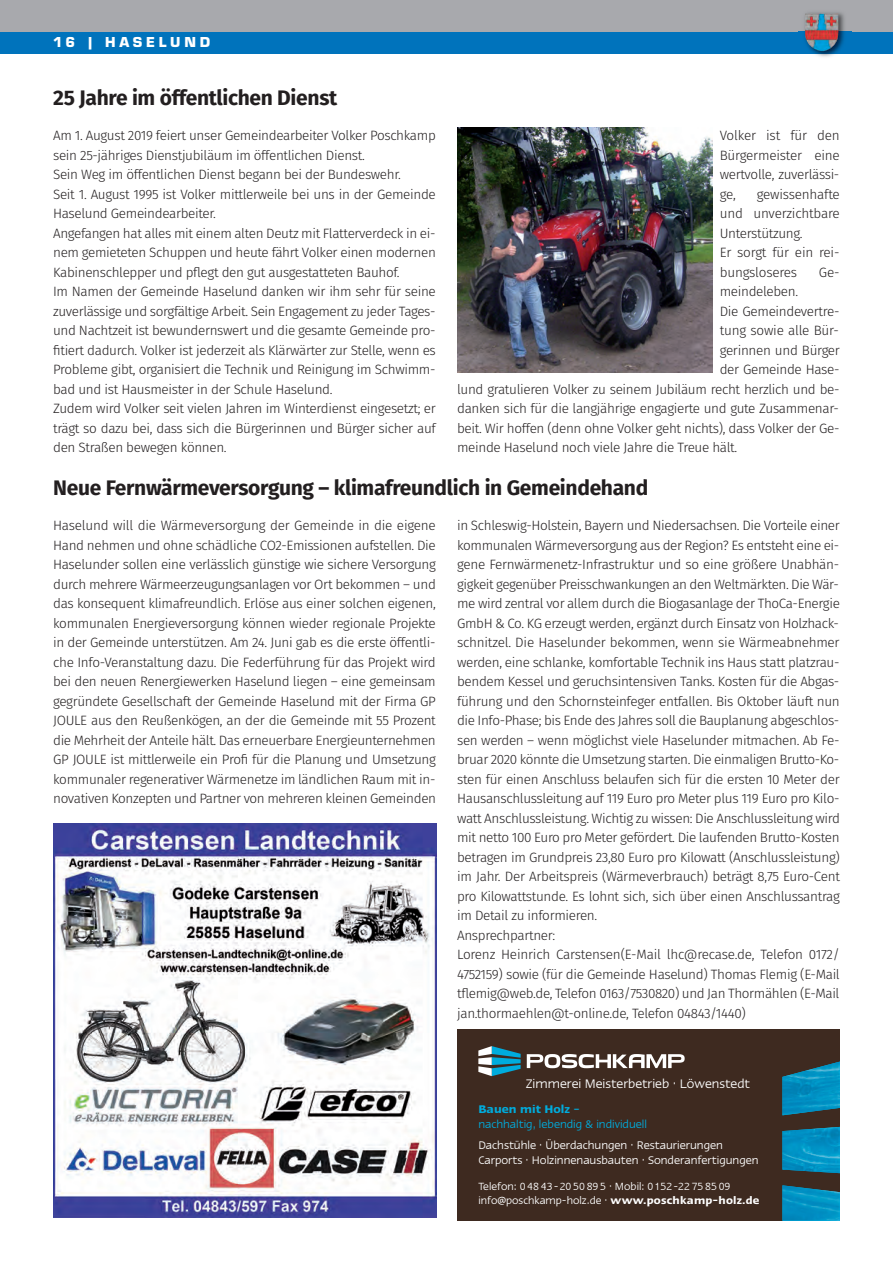
<style>
.page{position:relative;width:893px;height:1263px;background:#fff}
.page>*{position:absolute;margin:0;border:0;box-sizing:border-box;transform-origin:0 0}
.t1{font:700 21px "Fira Sans";letter-spacing:-.015em;color:#231f20}
.t2{font:15px "Eurostile T Blac";letter-spacing:.25em;color:#fff}
.t3{font:14.25px "Linotype Ergo";color:#fff}
.t4{font:300 13.5px/19.5px "Fira Sans";letter-spacing:-.025em;color:#231f20}
.t5{font:12.75px/15px "Linotype Ergo";color:#fff}
.t6{font:12.75px "Linotype Ergo";color:#00acdd}
.t7{font:600 12.75px "Linotype Ergo";color:#00acdd}
.t8{font:12px/14.2px "Linotype Ergo";color:#fff}
.s1{font-weight:600}
</style>
<div class="page">
<hr style="left:892px;top:0;width:1px;height:1263px;background:#f2f5fa">
<div style="left:0;top:0;width:893px;height:43px;background:#a8a9ad"></div>
<div style="left:0;top:32px;width:893px;height:21px;background:#0073bc"></div>
<img style="left:799px;top:12px;width:52px;height:45px">
<img style="left:805px;top:13px;width:33px;height:38px">
<img style="left:53px;top:824px;width:383px;height:393px">
<img style="left:457px;top:128px;width:255px;height:245px">
<div style="left:457px;top:1029px;width:383px;height:191px;background:#3e2a20"></div>
<svg style="left:478px;top:1046px;width:43px;height:30px"></svg>
<svg style="left:527px;top:1054px;width:158px;height:14px"></svg>
<img style="left:782px;top:1127px;width:58px;height:46px">
<img style="left:782px;top:1185px;width:58px;height:35px">
<img style="left:782px;top:1061px;width:58px;height:54px">
<p class="t2" style="left:53px;top:33px;width:158px">16 | HASELUND</p>
<h1 class="t1" style="left:53px;top:80px;width:286px">25 Jahre im öffentlichen Dienst</h1>
<p class="t4" style="left:53px;top:126px;width:384px">Am 1. August 2019 feiert unser Gemeindearbeiter Volker Poschkamp sein 25-jähriges Dienstjubiläum im öffentlichen Dienst.<br>Sein Weg im öffentlichen Dienst begann bei der Bundeswehr.<br>Seit 1. August 1995 ist Volker mittlerweile bei uns in der Gemeinde Haselund Gemeindearbeiter.<br>Angefangen hat alles mit einem alten Deutz mit Flatterverdeck in ei&shy;nem gemieteten Schuppen und heute fährt Volker einen modernen Kabinenschlepper und pflegt den gut ausgestatteten Bauhof.<br>Im Namen der Gemeinde Haselund danken wir ihm sehr für seine zuverlässige und sorgfältige Arbeit. Sein Engagement zu jeder Tages&shy;und Nachtzeit ist bewundernswert und die gesamte Gemeinde pro&shy;fitiert dadurch. Volker ist jederzeit als Klärwärter zur Stelle, wenn es Probleme gibt, organisiert die Technik und Reinigung im Schwimm&shy;bad und ist Hausmeister in der Schule Haselund.<br>Zudem wird Volker seit vielen Jahren im Winterdienst eingesetzt; er trägt so dazu bei, dass sich die Bürgerinnen und Bürger sicher auf den Straßen bewegen können.</p>
<p class="t4" style="left:720px;top:126px;width:122px;text-align:justify">Volker ist für den Bürgermeister eine wertvolle, zuverlässi&shy;ge,</p>
<p class="t4" style="left:720px;top:184px;width:122px;text-indent:37px">gewissenhafte und unverzichtbare<br>Unterstützung.<br>Er sorgt für ein rei&shy;bungsloseres</p>
<p class="t4" style="left:819px;top:262px;width:22px">Ge-</p>
<p class="t4" style="left:720px;top:282px;width:80px">meindeleben.</p>
<p class="t4" style="left:720px;top:301px;width:121px">Die Gemeindevertre-</p>
<p class="t4" style="left:720px;top:321px;width:121px">tung sowie alle Bür-</p>
<p class="t4" style="left:720px;top:340px;width:122px">gerinnen und Bürger</p>
<p class="t4" style="left:720px;top:359px;width:121px">der Gemeinde Hase-</p>
<p class="t4" style="left:457px;top:379px;width:384px">lund gratulieren Volker zu seinem Jubiläum recht herzlich und be-</p>
<p class="t4" style="left:457px;top:398px;width:383px">danken sich für die langjährige engagierte und gute Zusammenar-</p>
<p class="t4" style="left:457px;top:418px;width:384px">beit. Wir hoffen (denn ohne Volker geht nichts), dass Volker der Ge-</p>
<p class="t4" style="left:457px;top:437px;width:282px">meinde Haselund noch viele Jahre die Treue hält.</p>
<h1 class="t1" style="left:53px;top:470px;width:597px">Neue Fernwärmeversorgung – klimafreundlich in Gemeindehand</h1>
<p class="t4" style="left:53px;top:516px;width:384px;text-align:justify">Haselund will die Wärmeversorgung der Gemeinde in die eigene Hand nehmen und ohne schädliche CO2-Emissionen aufstellen. Die Haselunder sollen eine verlässlich günstige wie sichere Versorgung durch mehrere Wärmeerzeugungsanlagen vor Ort bekommen – und das konsequent klimafreundlich. Erlöse aus einer solchen eigenen, kommunalen Energieversorgung können wieder regionale Projekte in der Gemeinde unterstützen. Am 24. Juni gab es die erste öffentli&shy;che Info-Veranstaltung dazu. Die Federführung für das Projekt wird bei den neuen Renergiewerken Haselund liegen – eine gemeinsam gegründete Gesellschaft der Gemeinde Haselund mit der Firma GP JOULE aus den Reußenkögen, an der die Gemeinde mit 55 Prozent die Mehrheit der Anteile hält. Das erneuerbare Energieunternehmen GP JOULE ist mittlerweile ein Profi für die Planung und Umsetzung kommunaler regenerativer Wärmenetze im ländlichen Raum mit in&shy;novativen Konzepten und Partner von mehreren kleinen Gemeinden</p>
<p class="t4" style="left:457px;top:516px;width:384px">in Schleswig-Holstein, Bayern und Niedersachsen. Die Vorteile einer kommunalen Wärmeversorgung aus der Region? Es entsteht eine ei&shy;gene Fernwärmenetz-Infrastruktur und so eine größere Unabhän&shy;gigkeit gegenüber Preisschwankungen an den Weltmärkten. Die Wär&shy;me wird zentral vor allem durch die Biogasanlage der ThoCa-Energie GmbH &amp; Co. KG erzeugt werden, ergänzt durch Einsatz von Holzhack&shy;schnitzel. Die Haselunder bekommen, wenn sie Wärmeabnehmer werden, eine schlanke, komfortable Technik ins Haus statt platzrau&shy;bendem Kessel und geruchsintensiven Tanks. Kosten für die Abgas&shy;führung und den Schornsteinfeger entfallen. Bis Oktober läuft nun die Info-Phase; bis Ende des Jahres soll die Bauplanung abgeschlos&shy;sen werden – wenn möglichst viele Haselunder mitmachen. Ab Fe&shy;bruar 2020 könnte die Umsetzung starten. Die einmaligen Brutto-Ko&shy;sten für einen Anschluss belaufen sich für die ersten 10 Meter der Hausanschlussleitung auf 119 Euro pro Meter plus 119 Euro pro Kilo&shy;watt Anschlussleistung. Wichtig zu wissen: Die Anschlussleitung wird mit netto 100 Euro pro Meter gefördert. Die laufenden Brutto-Kosten betragen im Grundpreis 23,80 Euro pro Kilowatt (Anschlussleistung) im Jahr. Der Arbeitspreis (Wärmeverbrauch) beträgt 8,75 Euro-Cent pro Kilowattstunde. Es lohnt sich, sich über einen Anschlussantrag im Detail zu informieren.<br>Ansprechpartner:<br>Lorenz Heinrich Carstensen(E-Mail lhc@recase.de, Telefon 0172/ 4752159) sowie (für die Gemeinde Haselund) Thomas Flemig (E-Mail tflemig@web.de, Telefon 0163/7530820) und Jan Thormählen (E-Mail jan.thormaehlen@t-online.de, Telefon 04843/1440)</p>
<p class="t3" style="left:526px;top:1079px;width:226px">Zimmerei Meisterbetrieb · Löwenstedt</p>
<p class="t7" style="left:478px;top:1104px;width:103px">Bauen mit Holz –</p>
<p class="t6" style="left:478px;top:1119px;width:170px">nachhaltig, lebendig &amp; individuell</p>
<p class="t5" style="left:478px;top:1138px;width:282px">Dachstühle · Überdachungen · Restaurierungen<br>Carports · Holzinnenausbauten · Sonderanfertigungen</p>
<p class="t8" style="left:478px;top:1180px;width:283px">Telefon: 0 48 43-20 50 89 5 · Mobil: 0152-22 75 85 09 info@poschkamp-holz.de · <span class="s1">www.poschkamp-holz.de</span></p>
</div>
